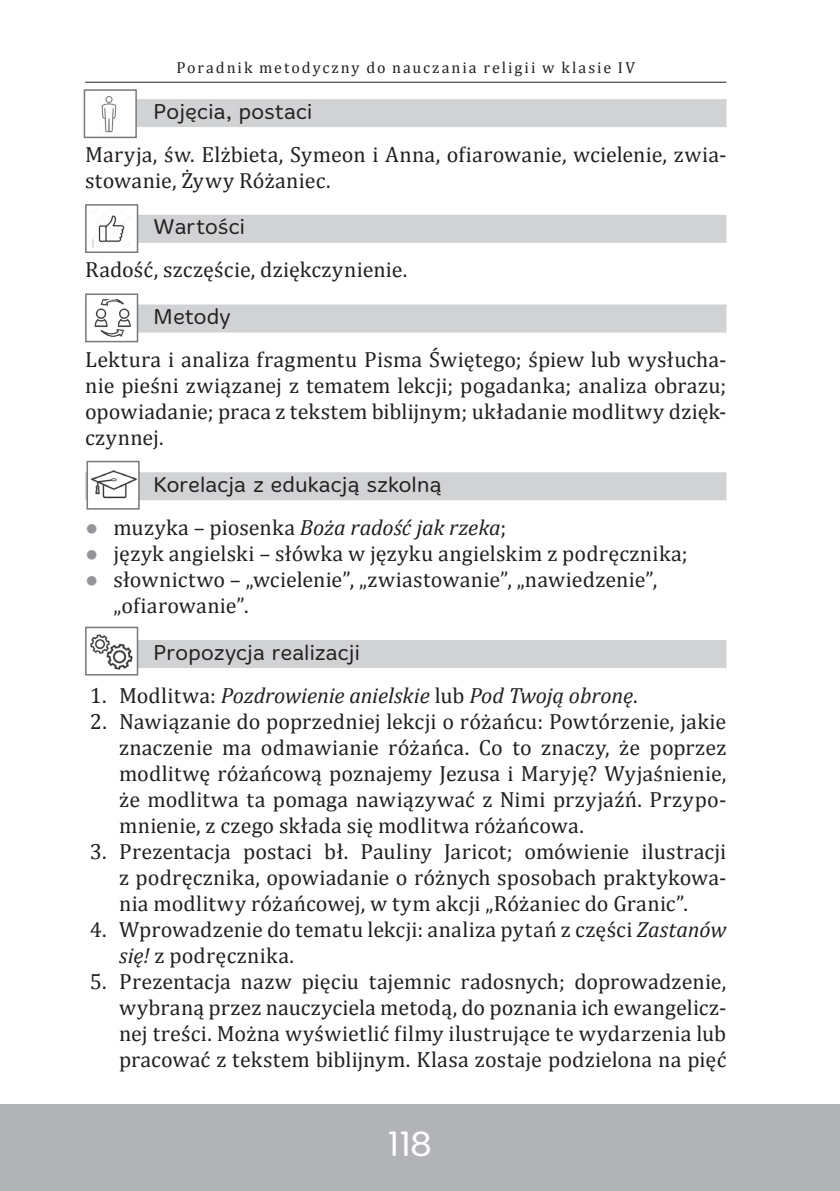
<style>
.page{position:relative;width:840px;height:1191px;background:#fff}
.page>*{position:absolute;margin:0;border:0;box-sizing:border-box;transform-origin:0 0}
.t1{font:300 36px "Merge";color:#fff}
.t2{font:22px/26px "Cambria";letter-spacing:.01em;color:#231f20}
.t3{font:italic 22px "Cambria";letter-spacing:-.005em;color:#231f20}
.t4{font:300 22px "Merge";letter-spacing:.005em;color:#231f20}
.t5{font:16px "Cambria";letter-spacing:.12em;color:#231f20}
.s1{font-family:"Merge";font-weight:300}
.s2{font-family:"Arial";font-style:normal;color:#939598}
.s3{font-style:normal}
.s4{font-family:"Arial";color:#939598}
.s5{font-style:italic}
</style>
<div class="page">
<div style="left:0;top:1104px;width:839px;height:87px;background:#b2b3b7"></div>
<hr style="left:85px;top:82px;width:641px;height:1px;background:#231f20">
<div style="left:85px;top:99px;width:641px;height:28px;background:#d1d2d4"></div>
<div style="left:85px;top:215px;width:641px;height:28px;background:#d1d2d4"></div>
<div style="left:85px;top:304px;width:641px;height:28px;background:#d1d2d4"></div>
<div style="left:85px;top:472px;width:641px;height:28px;background:#d1d2d4"></div>
<div style="left:85px;top:640px;width:641px;height:28px;background:#d1d2d4"></div>
<div style="left:84px;top:89px;width:53px;height:49px;background:#fff;border:2px solid #76787b"></div>
<img style="left:97px;top:96px;width:23px;height:40px">
<div style="left:85px;top:204px;width:53px;height:49px;background:#fff;border:2px solid #76787b"></div>
<img style="left:93px;top:215px;width:32px;height:32px">
<div style="left:86px;top:294px;width:51px;height:47px;background:#fff"></div>
<img style="left:94px;top:300px;width:37px;height:37px">
<div style="left:85px;top:293px;width:53px;height:49px;border:2px solid #76787b"></div>
<div style="left:87px;top:461px;width:52px;height:48px;background:#fff"></div>
<img style="left:90px;top:470px;width:47px;height:29px">
<div style="left:86px;top:461px;width:54px;height:48px;border:2px solid #76787b"></div>
<div style="left:86px;top:627px;width:51px;height:48px;background:#fff"></div>
<img style="left:90px;top:634px;width:43px;height:36px">
<div style="left:85px;top:626px;width:53px;height:49px;border:2px solid #76787b"></div>
<p class="t5" style="left:176px;top:58px;width:459px">Poradnik metodyczny do nauczania religii w klasie IV</p>
<p class="t2" style="left:85px;top:89px;width:642px;line-height:43px;text-indent:68px"><span class="s1">Pojęcia, postaci<br></span>Maryja, św. Elżbieta, Symeon i Anna, ofiarowanie, wcielenie, zwia-</p>
<p class="t2" style="left:153px;top:157px;width:179px;line-height:46.6px;text-indent:-68px">stowanie, Żywy Różaniec.<br><span class="s1">Wartości</span></p>
<p class="t2" style="left:153px;top:246px;width:255px;line-height:46.6px;text-indent:-68px">Radość, szczęście, dziękczynienie.<br><span class="s1">Metody</span></p>
<p class="t2" style="left:85px;top:346px;width:642px;text-align:justify">Lektura i analiza fragmentu Pisma Świętego; śpiew lub wysłucha&shy;nie pieśni związanej z tematem lekcji; pogadanka; analiza obrazu; opowiadanie; praca z tekstem biblijnym; układanie modlitwy dzięk&shy;czynnej.</p>
<p class="t4" style="left:153px;top:472px;width:290px">Korelacja z edukacją szkolną</p>
<p class="t3" style="left:85px;top:512px;width:422px"><span class="s2">●</span> <span class="s3">muzyka – piosenka</span> Boża radość jak rzeka<span class="s3">;</span></p>
<p class="t2" style="left:85px;top:540px;width:603px"><span class="s4">●</span> język angielski – słówka w języku angielskim z podręcznika;</p>
<p class="t2" style="left:113px;top:566px;width:545px;text-indent:-28px"><span class="s4">●</span> słownictwo – „wcielenie”, „zwiastowanie”, „nawiedzenie”, „ofiarowanie”.</p>
<p class="t4" style="left:153px;top:639px;width:208px">P ropozycja realizacji</p>
<p class="t3" style="left:90px;top:679px;width:549px"><span class="s3">1. Modlitwa:</span> Pozdrowienie anielskie <span class="s3">lub</span> Pod Twoją obronę<span class="s3">.</span></p>
<p class="t2" style="left:119px;top:708px;width:608px;text-align:justify;text-indent:-29px">2. Nawiązanie do poprzedniej lekcji o różańcu: Powtórzenie, jakie znaczenie ma odmawianie różańca. Co to znaczy, że poprzez modlitwę różańcową poznajemy Jezusa i Maryję? Wyjaśnienie, że modlitwa ta pomaga nawiązywać z Nimi przyjaźń. Przypo&shy;mnienie, z czego składa się modlitwa różańcowa.</p>
<p class="t2" style="left:119px;top:838px;width:608px;text-align:justify;text-indent:-29px">3. Prezentacja postaci bł. Pauliny Jaricot; omówienie ilustracji z podręcznika, opowiadanie o różnych sposobach praktykowa&shy;nia modlitwy różańcowej, w tym akcji „Różaniec do Granic”.</p>
<p class="t2" style="left:119px;top:916px;width:608px;text-indent:-29px">4. Wprowadzenie do tematu lekcji: analiza pytań z części <span class="s5">Zastanów się!</span> z podręcznika.</p>
<p class="t2" style="left:119px;top:968px;width:608px;text-align:justify;text-indent:-29px">5. Prezentacja nazw pięciu tajemnic radosnych; doprowadzenie, wybraną przez nauczyciela metodą, do poznania ich ewangelicz&shy;nej treści. Można wyświetlić filmy ilustrujące te wydarzenia lub pracować z tekstem biblijnym. Klasa zostaje podzielona na pięć</p>
<p class="t1" style="left:386px;top:1122px;width:47px">118</p>
</div>
